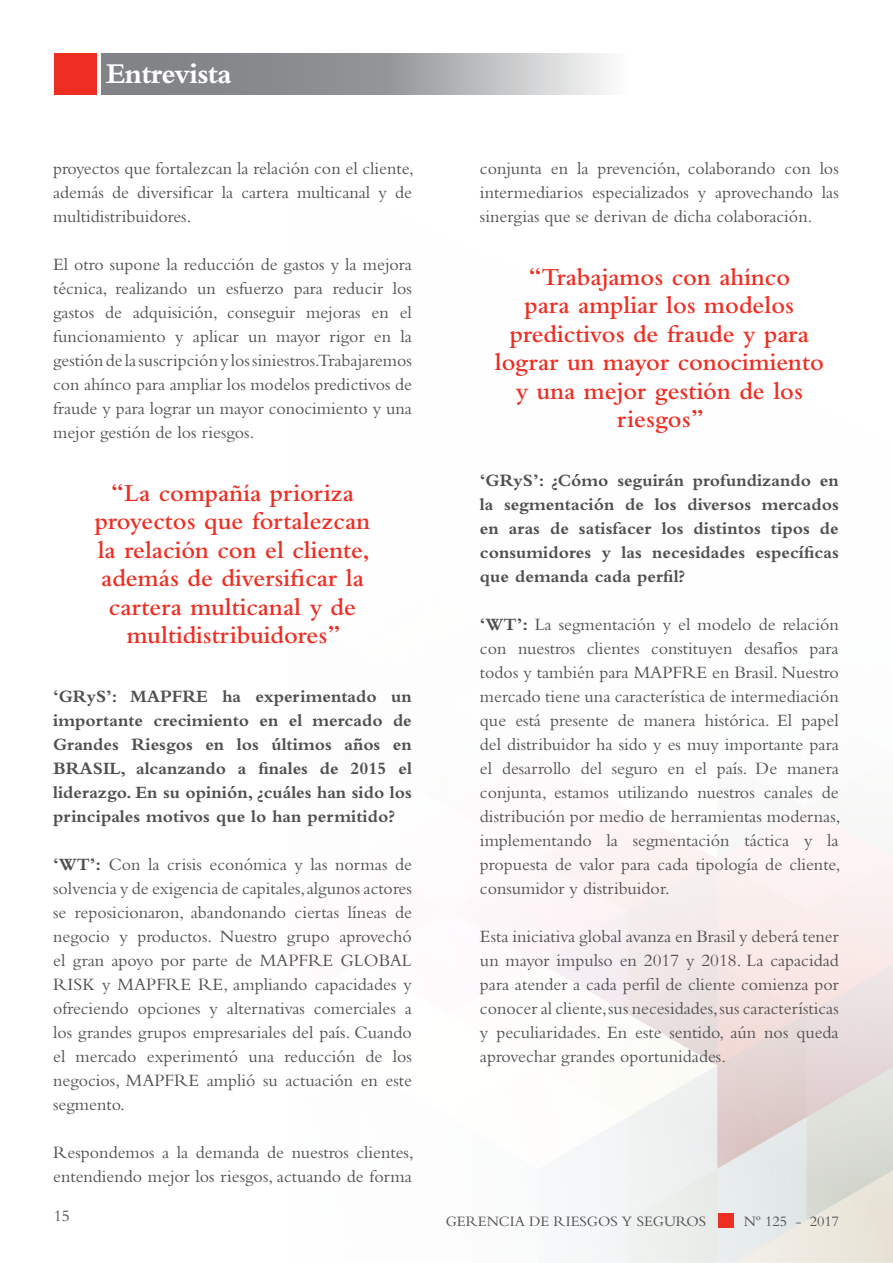
<style>
.page{position:relative;width:893px;height:1263px;background:#fff}
.page>*{position:absolute;margin:0;border:0;box-sizing:border-box;transform-origin:0 0}
.t1{font:700 30px "Bembo Std";letter-spacing:-.025em;color:#fff}
.t2{font:600 25.5px/28.5px "Bembo Std";color:#ee2e22;text-align:center}
.t3{font:18px/24px "Bembo Std";color:#505052;text-align:justify}
.t4{font:700 18px/24px "Bembo Std";color:#505052;text-align:justify}
.t5{font:16.5px "Bembo Std";color:#505052}
.t6{font:15px "Bembo Std";color:#505052}
.s1{font-weight:700}
</style>
<div class="page">
<svg style="left:503px;top:808px;width:390px;height:455px"></svg>
<div style="left:54px;top:54px;width:43px;height:41px;background:#ee2e22"></div>
<svg style="left:101px;top:54px;width:506px;height:41px"></svg>
<div style="left:718px;top:1213px;width:15px;height:15px;background:#ee2e22"></div>
<h1 class="t1" style="left:106px;top:57px;width:127px">Entrevista</h1>
<p class="t3" style="left:53px;top:156px;width:362px">proyectos que fortalezcan la relación con el cliente, además de diversificar la cartera multicanal y de multidistribuidores.</p>
<p class="t3" style="left:53px;top:252px;width:360px">El otro supone la reducción de gastos y la mejora técnica, realizando un esfuerzo para reducir los gastos de adquisición, conseguir mejoras en el funcionamiento y aplicar un mayor rigor en la gestión de la suscripción y los siniestros.Trabajaremos con ahínco para ampliar los modelos predictivos de fraude y para lograr un mayor conocimiento y una mejor gestión de los riesgos.</p>
<h2 class="t2" style="left:95px;top:478px;width:277px">“La compañía prioriza proyectos que fortalezcan la relación con el cliente, además de diversificar la cartera multicanal y de multidistribuidores”</h2>
<p class="t4" style="left:53px;top:684px;width:360px">‘GRyS’: MAPFRE ha experimentado un importante crecimiento en el mercado de Grandes Riesgos en los últimos años en BRASIL, alcanzando a finales de 2015 el liderazgo. En su opinión, ¿cuáles han sido los principales motivos que lo han permitido?</p>
<p class="t3" style="left:53px;top:852px;width:360px"><span class="s1">‘WT’:</span> Con la crisis económica y las normas de solvencia y de exigencia de capitales, algunos actores se reposicionaron, abandonando ciertas líneas de negocio y productos. Nuestro grupo aprovechó el gran apoyo por parte de MAPFRE GLOBAL RISK y MAPFRE RE, ampliando capacidades y ofreciendo opciones y alternativas comerciales a los grandes grupos empresariales del país. Cuando el mercado experimentó una reducción de los negocios, MAPFRE amplió su actuación en este segmento.</p>
<p class="t3" style="left:53px;top:1140px;width:362px">Respondemos a la demanda de nuestros clientes, entendiendo mejor los riesgos, actuando de forma</p>
<p class="t5" style="left:54px;top:1206px;width:18px">15</p>
<p class="t3" style="left:480px;top:156px;width:360px">conjunta en la prevención, colaborando con los intermediarios especializados y aprovechando las sinergias que se derivan de dicha colaboración.</p>
<h2 class="t2" style="left:495px;top:262px;width:331px">“Trabajamos con ahínco<br>para ampliar los modelos predictivos de fraude y para lograr un mayor conocimiento y una mejor gestión de los riesgos”</h2>
<p class="t4" style="left:480px;top:468px;width:360px">‘GRyS’: ¿Cómo seguirán profundizando en la segmentación de los diversos mercados en aras de satisfacer los distintos tipos de consumidores y las necesidades específicas que demanda cada perfil?</p>
<p class="t3" style="left:480px;top:612px;width:362px"><span class="s1">‘WT’:</span> La segmentación y el modelo de relación con nuestros clientes constituyen desafíos para todos y también para MAPFRE en Brasil. Nuestro mercado tiene una característica de intermediación que está presente de manera histórica. El papel del distribuidor ha sido y es muy importante para el desarrollo del seguro en el país. De manera conjunta, estamos utilizando nuestros canales de distribución por medio de herramientas modernas, implementando la segmentación táctica y la propuesta de valor para cada tipología de cliente, consumidor y distribuidor.</p>
<p class="t3" style="left:480px;top:924px;width:360px">Esta iniciativa global avanza en Brasil y deberá tener un mayor impulso en 2017 y 2018. La capacidad para atender a cada perfil de cliente comienza por conocer al cliente, sus necesidades, sus características y peculiaridades. En este sentido, aún nos queda aprovechar grandes oportunidades.</p>
<p class="t6" style="left:446px;top:1212px;width:262px">GERENCIA DE RIESGOS Y SEGUROS</p>
<p class="t6" style="left:744px;top:1212px;width:97px">Nº 125 - 2017</p>
</div>
